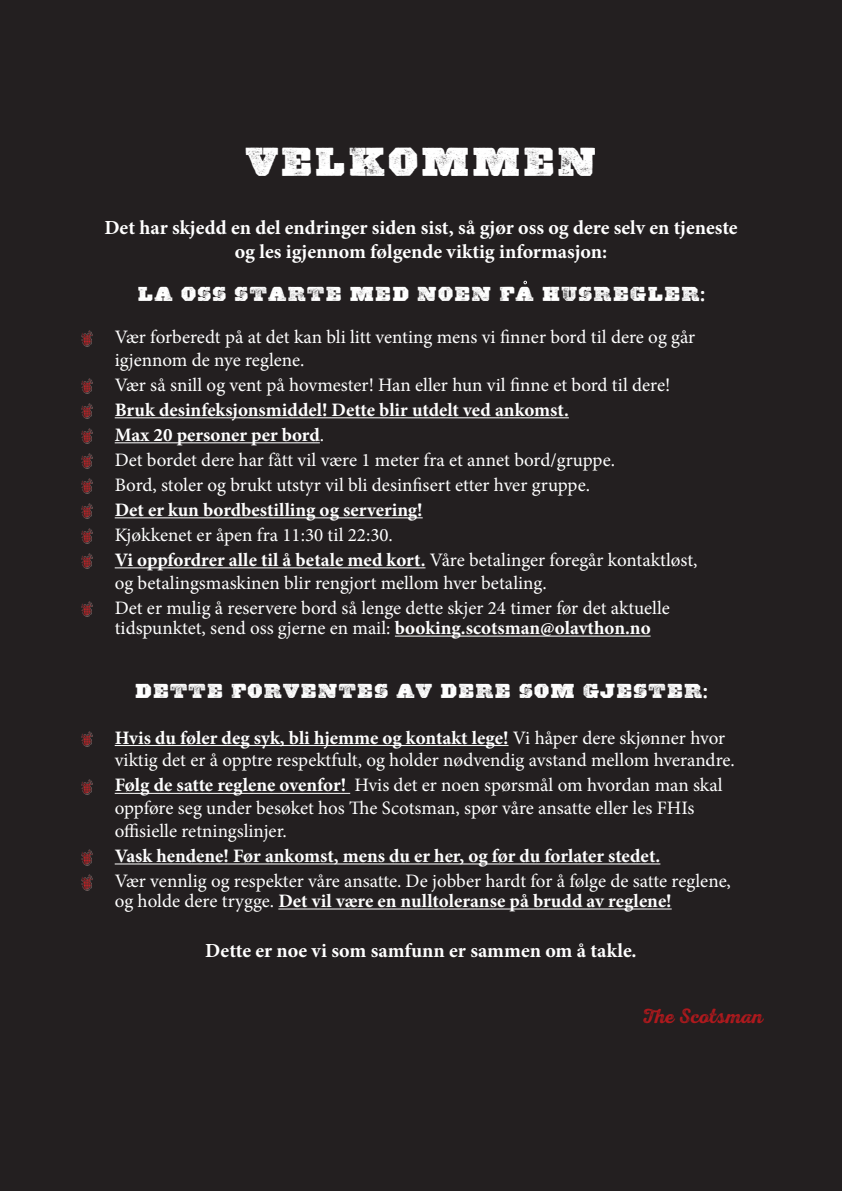
<style>
.page{position:relative;width:842px;height:1191px;background:#231f20}
.page>*{position:absolute;margin:0;border:0;box-sizing:border-box;transform-origin:0 0}
.t1{font:40px "Ashwood Extra Bold WF";color:#fff}
.t2{font:21px "Nexa Rust Script S 3";color:#b0191d}
.t3{font:700 20px/24px "Minion Pro";color:#fff;text-align:center}
.t4{font:20px "Ashwood Extra Bold WF";color:#fff}
.t5{font:19px/25px "Minion Pro";color:#fff}
.t6{font:700 19px "Minion Pro";letter-spacing:-.005em;color:#fff}
.s1{font-family:"Milkstore 03 Textured"}
.s2{font-weight:700}
</style>
<div class="page">
<hr style="left:115px;top:417px;width:454px;height:1px;background:#fff">
<hr style="left:115px;top:442px;width:205px;height:1px;background:#fff">
<hr style="left:115px;top:517px;width:308px;height:1px;background:#fff">
<hr style="left:115px;top:567px;width:310px;height:1px;background:#fff">
<hr style="left:395px;top:635px;width:256px;height:1px;background:#fff">
<hr style="left:115px;top:745px;width:393px;height:1px;background:#fff">
<hr style="left:115px;top:793px;width:235px;height:1px;background:#fff">
<hr style="left:115px;top:863px;width:545px;height:1px;background:#fff">
<hr style="left:278px;top:908px;width:394px;height:1px;background:#fff">
<img style="left:81px;top:331px;width:12px;height:15px">
<img style="left:81px;top:379px;width:12px;height:15px">
<img style="left:81px;top:404px;width:12px;height:15px">
<img style="left:81px;top:429px;width:12px;height:15px">
<img style="left:81px;top:454px;width:12px;height:15px">
<img style="left:81px;top:479px;width:12px;height:15px">
<img style="left:81px;top:504px;width:12px;height:15px">
<img style="left:81px;top:529px;width:12px;height:15px">
<img style="left:81px;top:554px;width:12px;height:15px">
<img style="left:81px;top:601px;width:12px;height:16px">
<img style="left:81px;top:731px;width:12px;height:15px">
<img style="left:81px;top:779px;width:12px;height:15px">
<img style="left:81px;top:850px;width:12px;height:15px">
<img style="left:81px;top:875px;width:12px;height:15px">
<h1 class="t1" style="left:244px;top:139px;width:355px">VELKOMMEN</h1>
<p class="t3" style="left:104px;top:215px;width:635px">Det har skjedd en del endringer siden sist, så gjør oss og dere selv en tjeneste og les igjennom følgende viktig informasjon:</p>
<p class="t4" style="left:137px;top:283px;width:569px">LA OSS STARTE MED NOEN FA HUSREGLER<span class="s1">:</span></p>
<p class="t5" style="left:115px;top:326px;width:582px;line-height:22.8px">Vær forberedt på at det kan bli litt venting mens vi finner bord til dere og går igjennom de nye reglene.</p>
<p class="t5" style="left:115px;top:372px;width:557px">Vær så snill og vent på hovmester! Han eller hun vil finne et bord til dere!</p>
<p class="t5" style="left:115px;top:397px;width:502px"><span class="s2">Bruk desinfeksjonsmiddel! Dette blir utdelt ved ankomst.<br>Max 20 personer per bord</span>.<br>Det bordet dere har fått vil være 1 meter fra et annet bord/gruppe.<br>Bord, stoler og brukt utstyr vil bli desinfisert etter hver gruppe.</p>
<p class="t6" style="left:115px;top:496px;width:309px">Det er kun bordbestilling og servering!</p>
<p class="t5" style="left:115px;top:522px;width:584px">Kjøkkenet er åpen fra 11:30 til 22:30.<br><span class="s2">Vi oppfordrer alle til å betale med kort.</span> Våre betalinger foregår kontaktløst,</p>
<p class="t5" style="left:115px;top:570px;width:557px">og betalingsmaskinen blir rengjort mellom hver betaling.<br>Det er mulig å reservere bord så lenge dette skjer 24 timer før det aktuelle</p>
<p class="t5" style="left:115px;top:615px;width:537px">tidspunktet, send oss gjerne en mail: <span class="s2">booking.scotsman@olavthon.no</span></p>
<p class="t4" style="left:135px;top:679px;width:574px">DETTE FORVENTES AV DERE SOM GJESTER<span class="s1">:</span></p>
<p class="t5" style="left:115px;top:726px;width:621px;line-height:22.8px"><span class="s2">Hvis du føler deg syk, bli hjemme og kontakt lege!</span> Vi håper dere skjønner hvor viktig det er å opptre respektfult, og holder nødvendig avstand mellom hverandre.</p>
<p class="t5" style="left:115px;top:774px;width:609px;line-height:22.8px"><span class="s2">Følg de satte reglene ovenfor!</span> Hvis det er noen spørsmål om hvordan man skal oppføre seg under besøket hos The Scotsman, spør våre ansatte eller les FHIs offisielle retningslinjer.</p>
<p class="t6" style="left:115px;top:842px;width:547px">Vask hendene! Før ankomst, mens du er her, og før du forlater stedet.</p>
<p class="t5" style="left:115px;top:871px;width:618px;line-height:20px">Vær vennlig og respekter våre ansatte. De jobber hardt for å følge de satte reglene, og holde dere trygge. <span class="s2">Det vil være en nulltoleranse på brudd av reglene!</span></p>
<p class="t3" style="left:205px;top:938px;width:433px">Dette er noe vi som samfunn er sammen om å takle.</p>
<p class="t2" style="left:642px;top:1003px;width:122px">The Scotsman</p>
</div>
